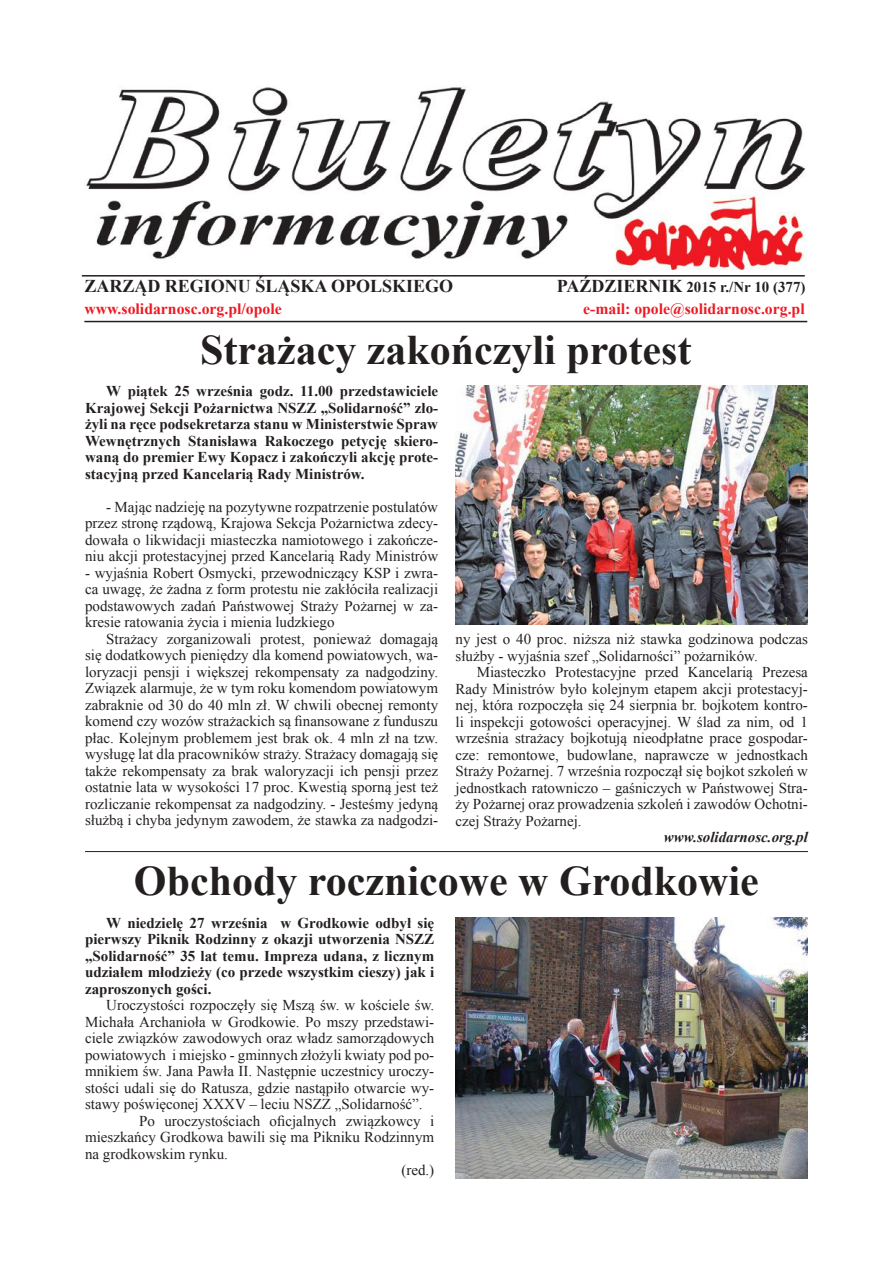
<style>
.page{position:relative;width:893px;height:1263px;background:#fff}
.page>*{position:absolute;margin:0;border:0;box-sizing:border-box;transform-origin:0 0}
.t1{font:700 42px "Times New Roman";color:#241f1f}
.t2{font:700 18px "Times New Roman";color:#241f1f}
.t3{font:700 15.75px "Times New Roman";color:#ef1923}
.t4{font:15px/16.5px "Times New Roman";color:#241f1f;text-align:justify}
.t5{font:700 15px/16.5px "Times New Roman";color:#241f1f;text-align:justify}
.t6{font:italic 700 15px "Times New Roman";color:#241f1f}
.s1{font-size:18px}
</style>
<div class="page">
<hr style="left:82px;top:275px;width:723px;height:2px;background:#241f1f">
<hr style="left:84px;top:321px;width:723px;height:1px;background:#241f1f">
<img style="left:86px;top:87px;width:720px;height:182px">
<hr style="left:85px;top:851px;width:723px;height:1px;background:#241f1f">
<img style="left:455px;top:917px;width:352px;height:262px">
<img style="left:455px;top:386px;width:353px;height:239px">
<p class="t2" style="left:84px;top:273px;width:370px">ZARZĄD REGIONU ŚLĄSKA OPOLSKIEGO</p>
<p class="t5" style="left:557px;top:279px;width:250px"><span class="s1">PAŹDZIERNIK</span> 2015 r./Nr 10 (377)</p>
<p class="t3" style="left:84px;top:297px;width:199px">www.solidarnosc.org.pl/opole</p>
<p class="t3" style="left:583px;top:298px;width:223px">e-mail: opole@solidarnosc.org.pl</p>
<h1 class="t1" style="left:200px;top:319px;width:493px">Strażacy zakończyli protest</h1>
<p class="t5" style="left:85px;top:382px;width:355px;text-indent:21px">W piątek 25 września godz. 11.00 przedstawiciele Krajowej Sekcji Pożarnictwa NSZZ „Solidarność” zło&shy;żyli na ręce podsekretarza stanu w Ministerstwie Spraw Wewnętrznych Stanisława Rakoczego petycję skiero&shy;waną do premier Ewy Kopacz i zakończyli akcję prote&shy;stacyjną przed Kancelarią Rady Ministrów.</p>
<p class="t4" style="left:85px;top:498px;width:355px;text-indent:21px">- Mając nadzieję na pozytywne rozpatrzenie postulatów przez stronę rządową, Krajowa Sekcja Pożarnictwa zdecy&shy;dowała o likwidacji miasteczka namiotowego i zakończe&shy;niu akcji protestacyjnej przed Kancelarią Rady Ministrów</p>
<p class="t4" style="left:85px;top:564px;width:355px">- wyjaśnia Robert Osmycki, przewodniczący KSP i zwra&shy;ca uwagę, że żadna z form protestu nie zakłóciła realizacji podstawowych zadań Państwowej Straży Pożarnej w za&shy;kresie ratowania życia i mienia ludzkiego</p>
<p class="t4" style="left:85px;top:630px;width:355px;text-indent:21px">Strażacy zorganizowali protest, ponieważ domagają się dodatkowych pieniędzy dla komend powiatowych, wa&shy;loryzacji pensji i większej rekompensaty za nadgodziny.<br>Związek alarmuje, że w tym roku komendom powiatowym zabraknie od 30 do 40 mln zł. W chwili obecnej remonty komend czy wozów strażackich są finansowane z funduszu płac. Kolejnym problemem jest brak ok. 4 mln zł na tzw. wysługę lat dla pracowników straży. Strażacy domagają się także rekompensaty za brak waloryzacji ich pensji przez ostatnie lata w wysokości 17 proc. Kwestią sporną jest też rozliczanie rekompensat za nadgodziny. - Jesteśmy jedyną służbą i chyba jedynym zawodem, że stawka za nadgodzi-</p>
<p class="t4" style="left:455px;top:630px;width:354px">ny jest o 40 proc. niższa niż stawka godzinowa podczas służby - wyjaśnia szef „Solidarności” pożarników.</p>
<p class="t4" style="left:455px;top:663px;width:354px;text-indent:21px">Miasteczko Protestacyjne przed Kancelarią Prezesa Rady Ministrów było kolejnym etapem akcji protestacyj&shy;nej, która rozpoczęła się 24 sierpnia br. bojkotem kontro&shy;li inspekcji gotowości operacyjnej. W ślad za nim, od 1 września strażacy bojkotują nieodpłatne prace gospodar&shy;cze: remontowe, budowlane, naprawcze w jednostkach Straży Pożarnej. 7 września rozpoczął się bojkot szkoleń w jednostkach ratowniczo – gaśniczych w Państwowej Stra&shy;ży Pożarnej oraz prowadzenia szkoleń i zawodów Ochotni&shy;czej Straży Pożarnej.</p>
<p class="t6" style="left:664px;top:827px;width:146px">www.solidarnosc.org.pl</p>
<h1 class="t1" style="left:134px;top:851px;width:626px">Obchody rocznicowe w Grodkowie</h1>
<p class="t5" style="left:85px;top:914px;width:351px;text-indent:21px">W niedzielę 27 września w Grodkowie odbył się pierwszy Piknik Rodzinny z okazji utworzenia NSZZ „Solidarność” 35 lat temu. Impreza udana, z licznym udziałem młodzieży (co przede wszystkim cieszy) jak i zaproszonych gości.</p>
<p class="t4" style="left:106px;top:996px;width:329px">Uroczystości rozpoczęły się Mszą św. w kościele św.</p>
<p class="t4" style="left:85px;top:1013px;width:351px">Michała Archanioła w Grodkowie. Po mszy przedstawi-</p>
<p class="t4" style="left:85px;top:1029px;width:351px">ciele związków zawodowych oraz władz samorządowych</p>
<p class="t4" style="left:85px;top:1046px;width:351px">powiatowych i miejsko - gminnych złożyli kwiaty pod po-</p>
<p class="t4" style="left:85px;top:1062px;width:351px">mnikiem św. Jana Pawła II. Następnie uczestnicy uroczy-</p>
<p class="t4" style="left:85px;top:1079px;width:351px">stości udali się do Ratusza, gdzie nastąpiło otwarcie wy-</p>
<p class="t4" style="left:85px;top:1095px;width:339px">stawy poświęconej XXXV – leciu NSZZ „Solidarność”.</p>
<p class="t4" style="left:139px;top:1112px;width:297px">Po uroczystościach oficjalnych związkowcy i</p>
<p class="t4" style="left:85px;top:1128px;width:351px">mieszkańcy Grodkowa bawili się ma Pikniku Rodzinnym</p>
<p class="t4" style="left:85px;top:1145px;width:144px">na grodkowskim rynku.</p>
<p class="t4" style="left:401px;top:1161px;width:34px">(red.)</p>
</div>
